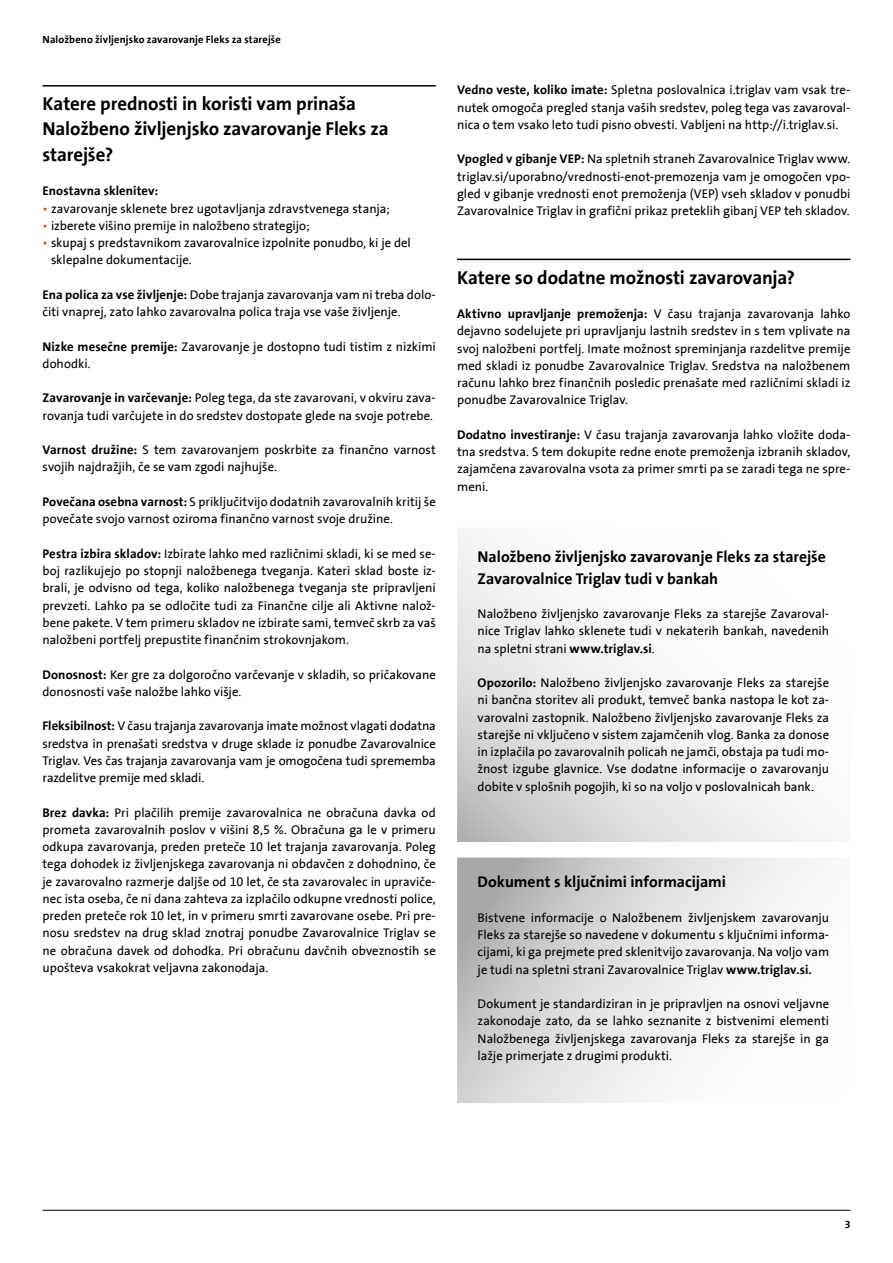
<style>
.page{position:relative;width:893px;height:1263px;background:#fff}
.page>*{position:absolute;margin:0;border:0;box-sizing:border-box;transform-origin:0 0}
.t1{font:700 18.9px/25.5px "Triglav The Sans";letter-spacing:-.01em;color:#000}
.t2{font:700 15.75px/21.3px "Triglav The Sans";letter-spacing:-.005em;color:#000}
.t3{font:12.75px/17.2px "Triglav The Sans";color:#000;text-align:justify}
.t4{font:700 12.75px "Triglav The Sans";letter-spacing:.005em;color:#000}
.t5{font:700 10.5px "Triglav The Sans";letter-spacing:.01em;color:#000}
.s1{color:#e85113}
.s2{font-weight:700}
</style>
<div class="page">
<hr style="left:43px;top:1210px;width:807px;height:1px;background:#000">
<hr style="left:43px;top:85px;width:393px;height:2px;background:#000">
<hr style="left:457px;top:259px;width:393px;height:1px;background:#000">
<svg style="left:457px;top:528px;width:362px;height:314px"></svg>
<svg style="left:457px;top:857px;width:357px;height:246px"></svg>
<svg style="left:478px;top:876px;width:336px;height:208px"></svg>
<p class="t5" style="left:43px;top:33px;width:240px">Naložbeno življenjsko zavarovanje Fleks za starejše</p>
<h1 class="t1" style="left:43px;top:91px;width:348px">Katere prednosti in koristi vam prinaša<br>Naložbeno življenjsko zavarovanje Fleks za starejše?</h1>
<p class="t4" style="left:43px;top:184px;width:117px">Enostavna sklenitev:</p>
<p class="t3" style="left:43px;top:200px;width:349px"><span class="s1">•</span> zavarovanje sklenete brez ugotavljanja zdravstvenega stanja;</p>
<p class="t3" style="left:43px;top:217px;width:269px"><span class="s1">•</span> izberete višino premije in naložbeno strategijo;</p>
<p class="t3" style="left:51px;top:235px;width:361px;text-indent:-9px"><span class="s1">•</span> skupaj s predstavnikom zavarovalnice izpolnite ponudbo, ki je del sklepalne dokumentacije.</p>
<p class="t3" style="left:43px;top:286px;width:395px"><span class="s2">Ena polica za vse življenje:</span> Dobe trajanja zavarovanja vam ni treba dolo&shy;čiti vnaprej, zato lahko zavarovalna polica traja vse vaše življenje.</p>
<p class="t3" style="left:43px;top:338px;width:395px"><span class="s2">Nizke mesečne premije:</span> Zavarovanje je dostopno tudi tistim z nizkimi dohodki.</p>
<p class="t3" style="left:43px;top:390px;width:395px"><span class="s2">Zavarovanje in varčevanje:</span> Poleg tega, da ste zavarovani, v okviru zava&shy;rovanja tudi varčujete in do sredstev dostopate glede na svoje potrebe.</p>
<p class="t3" style="left:43px;top:442px;width:395px"><span class="s2">Varnost družine:</span> S tem zavarovanjem poskrbite za finančno varnost svojih najdražjih, če se vam zgodi najhujše.</p>
<p class="t3" style="left:43px;top:493px;width:395px"><span class="s2">Povečana osebna varnost:</span> S priključitvijo dodatnih zavarovalnih kritij še povečate svojo varnost oziroma finančno varnost svoje družine.</p>
<p class="t3" style="left:43px;top:545px;width:395px"><span class="s2">Pestra izbira skladov:</span> Izbirate lahko med različnimi skladi, ki se med se&shy;boj razlikujejo po stopnji naložbenega tveganja. Kateri sklad boste iz&shy;brali, je odvisno od tega, koliko naložbenega tveganja ste pripravljeni prevzeti. Lahko pa se odločite tudi za Finančne cilje ali Aktivne nalož&shy;bene pakete. V tem primeru skladov ne izbirate sami, temveč skrb za vaš naložbeni portfelj prepustite finančnim strokovnjakom.</p>
<p class="t3" style="left:43px;top:666px;width:395px"><span class="s2">Donosnost:</span> Ker gre za dolgoročno varčevanje v skladih, so pričakovane donosnosti vaše naložbe lahko višje.</p>
<p class="t3" style="left:43px;top:718px;width:395px"><span class="s2">Fleksibilnost:</span> V času trajanja zavarovanja imate možnost vlagati dodatna sredstva in prenašati sredstva v druge sklade iz ponudbe Zavarovalnice Triglav. Ves čas trajanja zavarovanja vam je omogočena tudi sprememba razdelitve premije med skladi.</p>
<p class="t3" style="left:43px;top:804px;width:395px"><span class="s2">Brez davka:</span> Pri plačilih premije zavarovalnica ne obračuna davka od prometa zavarovalnih poslov v višini 8,5 %. Obračuna ga le v primeru odkupa zavarovanja, preden preteče 10 let trajanja zavarovanja. Poleg tega dohodek iz življenjskega zavarovanja ni obdavčen z dohodnino, če je zavarovalno razmerje daljše od 10 let, če sta zavarovalec in upraviče&shy;nec ista oseba, če ni dana zahteva za izplačilo odkupne vrednosti police, preden preteče rok 10 let, in v primeru smrti zavarovane osebe. Pri pre&shy;nosu sredstev na drug sklad znotraj ponudbe Zavarovalnice Triglav se ne obračuna davek od dohodka. Pri obračunu davčnih obveznostih se upošteva vsakokrat veljavna zakonodaja.</p>
<p class="t3" style="left:457px;top:82px;width:395px"><span class="s2">Vedno veste, koliko imate:</span> Spletna poslovalnica i.triglav vam vsak tre&shy;nutek omogoča pregled stanja vaših sredstev, poleg tega vas zavaroval&shy;nica o tem vsako leto tudi pisno obvesti. Vabljeni na http://i.triglav.si.</p>
<p class="t3" style="left:457px;top:151px;width:395px"><span class="s2">Vpogled v gibanje VEP:</span> Na spletnih straneh Zavarovalnice Triglav www. triglav.si/uporabno/vrednosti-enot-premozenja vam je omogočen vpo&shy;gled v gibanje vrednosti enot premoženja (VEP) vseh skladov v ponudbi Zavarovalnice Triglav in grafični prikaz preteklih gibanj VEP teh skladov.</p>
<h1 class="t1" style="left:457px;top:265px;width:339px">Katere so dodatne možnosti zavarovanja?</h1>
<p class="t3" style="left:457px;top:305px;width:395px"><span class="s2">Aktivno upravljanje premoženja:</span> V času trajanja zavarovanja lahko dejavno sodelujete pri upravljanju lastnih sredstev in s tem vplivate na svoj naložbeni portfelj. Imate možnost spreminjanja razdelitve premije med skladi iz ponudbe Zavarovalnice Triglav. Sredstva na naložbenem računu lahko brez finančnih posledic prenašate med različnimi skladi iz ponudbe Zavarovalnice Triglav.</p>
<p class="t3" style="left:457px;top:426px;width:395px"><span class="s2">Dodatno investiranje:</span> V času trajanja zavarovanja lahko vložite doda&shy;tna sredstva. S tem dokupite redne enote premoženja izbranih skladov, zajamčena zavarovalna vsota za primer smrti pa se zaradi tega ne spre&shy;meni.</p>
<p class="t2" style="left:478px;top:547px;width:350px">Naložbeno življenjsko zavarovanje Fleks za starejše<br>Zavarovalnice Triglav tudi v bankah</p>
<p class="t3" style="left:478px;top:606px;width:353px">Naložbeno življenjsko zavarovanje Fleks za starejše Zavaroval&shy;nice Triglav lahko sklenete tudi v nekaterih bankah, navedenih na spletni strani <span class="s2">www.triglav.si</span>.</p>
<p class="t3" style="left:478px;top:675px;width:353px"><span class="s2">Opozorilo:</span> Naložbeno življenjsko zavarovanje Fleks za starejše ni bančna storitev ali produkt, temveč banka nastopa le kot za&shy;varovalni zastopnik. Naložbeno življenjsko zavarovanje Fleks za starejše ni vključeno v sistem zajamčenih vlog. Banka za donose in izplačila po zavarovalnih policah ne jamči, obstaja pa tudi mo&shy;žnost izgube glavnice. Vse dodatne informacije o zavarovanju dobite v splošnih pogojih, ki so na voljo v poslovalnicah bank.</p>
<p class="t2" style="left:478px;top:871px;width:250px">Dokument s ključnimi informacijami</p>
<p class="t3" style="left:478px;top:909px;width:353px">Bistvene informacije o Naložbenem življenjskem zavarovanju Fleks za starejše so navedene v dokumentu s ključnimi informa&shy;cijami, ki ga prejmete pred sklenitvijo zavarovanja. Na voljo vam je tudi na spletni strani Zavarovalnice Triglav <span class="s2">www.triglav.si.</span></p>
<p class="t3" style="left:478px;top:995px;width:353px">Dokument je standardiziran in je pripravljen na osnovi veljavne zakonodaje zato, da se lahko seznanite z bistvenimi elementi Naložbenega življenjskega zavarovanja Fleks za starejše in ga lažje primerjate z drugimi produkti.</p>
<p class="t5" style="left:845px;top:1219px;width:7px">3</p>
</div>
